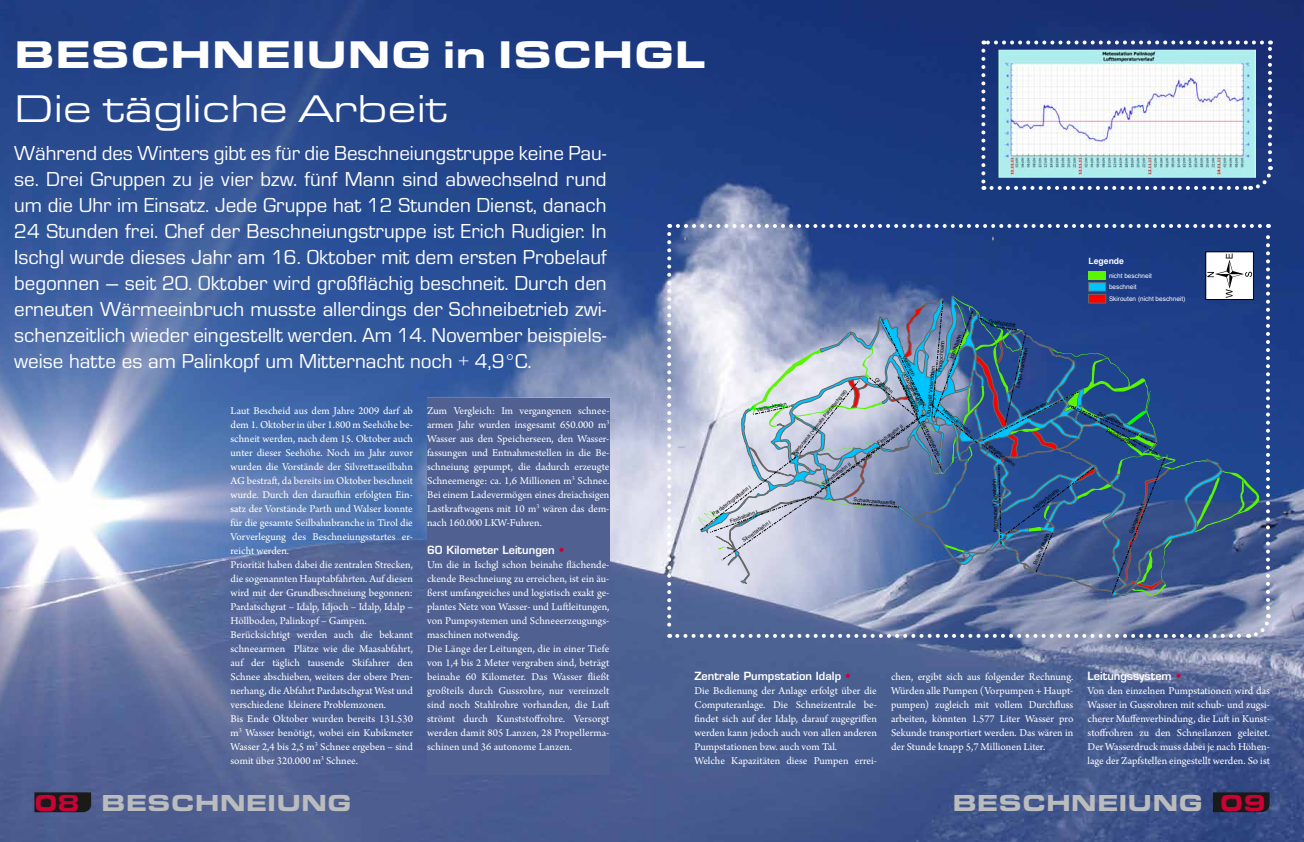
<style>
.page{position:relative;width:1304px;height:842px;background:#fff}
.page>*{position:absolute;margin:0;border:0;box-sizing:border-box;transform-origin:0 0}
.t1{font:40px "Eurostile Extended Black DTC";color:#fff}
.t2{font:40px "Eurostile Extended Roman DTC";color:#fff}
.t3{font:24px "Eurostile Extended Black DTC";color:#bbbcbd}
.t4{font:21px/26px "Eurostile Roman DTC";color:#fff;text-align:justify}
.t5{font:11px/14px "Arno Pro";color:#fff}
.t6{font:600 11px "Eurostile";color:#fff}
.t7{font:700 8.6px "Arial";color:#fff}
.t8{font:6.4px/11.7px "Arial";color:#fff}
.t9{font:5.2px "Arial";color:#000}
.s1{color:#ca0237}
</style>
<div class="page">
<img style="left:0;top:0;width:1304px;height:842px">
<svg style="left:667px;top:234px;width:4px;height:404px"></svg>
<svg style="left:677px;top:614px;width:595px;height:25px;background:#6f7ea6"></svg>
<svg style="left:1266px;top:224px;width:4px;height:384px"></svg>
<svg style="left:669px;top:224px;width:591px;height:4px"></svg>
<div style="left:427px;top:398px;width:182px;height:377px;background:#4f6091"></div>
<svg style="left:34px;top:792px;width:57px;height:20px"></svg>
<svg style="left:1213px;top:792px;width:57px;height:20px"></svg>
<img style="left:999px;top:50px;width:256px;height:116px">
<svg style="left:981px;top:51px;width:4px;height:139px"></svg>
<svg style="left:991px;top:166px;width:283px;height:26px;background:#648cb0"></svg>
<svg style="left:1268px;top:41px;width:4px;height:119px"></svg>
<svg style="left:983px;top:41px;width:279px;height:4px"></svg>
<svg style="left:698px;top:251px;width:561px;height:345px;background:#617ca5"></svg>
<h1 class="t1" style="left:14px;top:32px;width:693px">BESCHNEIUNG in ISCHGL</h1>
<h1 class="t2" style="left:14px;top:87px;width:435px">Die tägliche Arbeit</h1>
<p class="t4" style="left:14px;top:140px;width:594px">Während des Winters gibt es für die Beschneiungstruppe keine Pau&shy;se. Drei Gruppen zu je vier bzw. fünf Mann sind abwechselnd rund um die Uhr im Einsatz. Jede Gruppe hat 12 Stunden Dienst, danach 24 Stunden frei. Chef der Beschneiungstruppe ist Erich Rudigier. In Ischgl wurde dieses Jahr am 16. Oktober mit dem ersten Probelauf begonnen – seit 20. Oktober wird großflächig beschneit. Durch den erneuten Wärmeeinbruch musste allerdings der Schneibetrieb zwi&shy;schenzeitlich wieder eingestellt werden. Am 14. November beispiels&shy;weise hatte es am Palinkopf um Mitternacht noch + 4,9°C.</p>
<p class="t5" style="left:231px;top:404px;width:184px">Laut Bescheid aus dem Jahre 2009 darf ab dem 1. Oktober in über 1.800 m Seehöhe be&shy;schneit werden, nach dem 15. Oktober auch unter dieser Seehöhe. Noch im Jahr zuvor wurden die Vorstände der Silvrettaseilbahn AG bestraft, da bereits im Oktober beschneit wurde. Durch den daraufhin erfolgten Ein&shy;satz der Vorstände Parth und Walser konnte für die gesamte Seilbahnbranche in Tirol die Vorverlegung des Beschneiungsstartes er&shy;reicht werden.<br>Priorität haben dabei die zentralen Strecken, die sogenannten Hauptabfahrten. Auf diesen wird mit der Grundbeschneiung begonnen:<br>Pardatschgrat – Idalp, Idjoch – Idalp, Idalp – Höllboden, Palinkopf – Gampen.<br>Berücksichtigt werden auch die bekannt schneearmen Plätze wie die Maasabfahrt, auf der täglich tausende Skifahrer den Schnee abschieben, weiters der obere Pren&shy;nerhang, die Abfahrt Pardatschgrat West und verschiedene kleinere Problemzonen.<br>Bis Ende Oktober wurden bereits 131.530 m<sup>3</sup> Wasser benötigt, wobei ein Kubikmeter Wasser 2,4 bis 2,5 m<sup>3</sup> Schnee ergeben – sind somit über 320.000 m<sup>3</sup> Schnee.</p>
<p class="t5" style="left:427px;top:404px;width:184px;text-align:justify">Zum Vergleich: Im vergangenen schnee&shy;armen Jahr wurden insgesamt 650.000 m<sup>3<br></sup>Wasser aus den Speicherseen, den Wasser&shy;fassungen und Entnahmestellen in die Be&shy;schneiung gepumpt, die dadurch erzeugte Schneemenge: ca. 1,6 Millionen m<sup>3</sup> Schnee.<br>Bei einem Ladevermögen eines dreiachsigen Lastkraftwagens mit 10 m<sup>3</sup> wären das dem&shy;nach 160.000 LKW-Fuhren.</p>
<p class="t6" style="left:427px;top:543px;width:139px">60 Kilometer Leitungen <span class="s1">•</span></p>
<p class="t5" style="left:427px;top:558px;width:184px">Um die in Ischgl schon beinahe flächende&shy;ckende Beschneiung zu erreichen, ist ein äu&shy;ßerst umfangreiches und logistisch exakt ge&shy;plantes Netz von Wasser- und Luftleitungen, von Pumpsystemen und Schneeerzeugungs&shy;maschinen notwendig.<br>Die Länge der Leitungen, die in einer Tiefe von 1,4 bis 2 Meter vergraben sind, beträgt beinahe 60 Kilometer. Das Wasser fließt großteils durch Gussrohre, nur vereinzelt sind noch Stahlrohre vorhanden, die Luft strömt durch Kunststoffrohre. Versorgt werden damit 805 Lanzen, 28 Propellerma&shy;schinen und 36 autonome Lanzen.</p>
<p class="t9" style="left:791px;top:453px;width:85px;rotate:-51deg">Pardorama (vormals Pardatschgrat)</p>
<p class="t9" style="left:756px;top:407px;width:32px;rotate:-12deg">Velilleckbahn</p>
<p class="t9" style="left:948px;top:357px;width:27px;rotate:-70deg">Idjochbahn</p>
<p class="t9" style="left:936px;top:371px;width:33px;rotate:-85deg">Flimjochbahn</p>
<p class="t9" style="left:907px;top:354px;width:24px;rotate:63deg">Velillbahn</p>
<p class="t9" style="left:925px;top:417px;width:53px;rotate:-85deg">Übungslift Viderböden</p>
<p class="t9" style="left:908px;top:373px;width:36px;rotate:63deg">ÜbungsliftVelill</p>
<p class="t9" style="left:878px;top:376px;width:23px;rotate:40deg">Gratbahn</p>
<p class="t9" style="left:909px;top:384px;width:31px;rotate:65deg">Sonnenb hn</p>
<p class="t9" style="left:946px;top:407px;width:37px;rotate:40deg">Höllbodenbahn</p>
<p class="t9" style="left:926px;top:419px;width:41px;rotate:65deg">Nachtweidebahn</p>
<p class="t9" style="left:876px;top:441px;width:32px;rotate:-36deg">Fimbabahn II</p>
<p class="t9" style="left:711px;top:512px;width:49px;rotate:-37deg">Pardatschgratbahn I</p>
<p class="t9" style="left:729px;top:518px;width:31px;rotate:-20deg">Fimbabahn I</p>
<p class="t9" style="left:741px;top:538px;width:35px;rotate:-35deg">Silvrettabahn I</p>
<p class="t9" style="left:820px;top:481px;width:37px;rotate:-36deg">Silvrettabahn II</p>
<p class="t9" style="left:854px;top:496px;width:44px;rotate:5deg">Schwarzwasserlift</p>
<p class="t9" style="left:989px;top:318px;width:29px;rotate:9deg">Greitspitzlift</p>
<p class="t9" style="left:1014px;top:387px;width:43px;rotate:-77deg">Lange Wandbahn</p>
<p class="t9" style="left:1021px;top:412px;width:29px;rotate:-27deg">Höllkarbahn</p>
<p class="t9" style="left:988px;top:440px;width:38px;rotate:38deg">Sassgalunbahn</p>
<p class="t9" style="left:993px;top:532px;width:55px;rotate:-92deg">Paznauner Thayabahn</p>
<p class="t9" style="left:1032px;top:506px;width:33px;rotate:-37deg">Höllspitzbahn</p>
<p class="t9" style="left:1032px;top:563px;width:35px;rotate:-67deg">Bodenalpbahn</p>
<p class="t7" style="left:1088px;top:255px;width:37px">Legende</p>
<p class="t8" style="left:1109px;top:270px;width:78px">nicht beschneit<br>beschneit<br>Skirouten (nicht beschneit)</p>
<p class="t9" style="left:1100px;top:410px;width:29px;rotate:24deg">Zeblasbahn</p>
<p class="t9" style="left:1108px;top:427px;width:35px;rotate:28deg">Palinkopfbahn</p>
<p class="t9" style="left:1128px;top:532px;width:33px;rotate:-69deg">Gampenbahn</p>
<p class="t6" style="left:694px;top:669px;width:158px">Zentrale Pumpstation Idalp <span class="s1">•</span></p>
<p class="t5" style="left:694px;top:684px;width:184px">Die Bedienung der Anlage erfolgt über die Computeranlage. Die Schneizentrale be&shy;findet sich auf der Idalp, darauf zugegriffen werden kann jedoch auch von allen anderen Pumpstationen bzw. auch vom Tal.<br>Welche Kapazitäten diese Pumpen errei-</p>
<p class="t5" style="left:891px;top:670px;width:184px;text-align:justify">chen, ergibt sich aus folgender Rechnung.<br>Würden alle Pumpen (Vorpumpen + Haupt&shy;pumpen) zugleich mit vollem Durchfluss arbeiten, könnten 1.577 Liter Wasser pro Sekunde transportiert werden. Das wären in der Stunde knapp 5,7 Millionen Liter.</p>
<p class="t6" style="left:1088px;top:669px;width:95px">Leitungssystem <span class="s1">•</span></p>
<p class="t5" style="left:1088px;top:684px;width:184px;text-align:justify">Von den einzelnen Pumpstationen wird das Wasser in Gussrohren mit schub- und zugsi&shy;cherer Muffenverbindung, die Luft in Kunst&shy;stoffrohren zu den Schneilanzen geleitet.<br>Der Wasserdruck muss dabei je nach Höhen&shy;lage der Zapfstellen eingestellt werden. So ist</p>
<h2 class="t3" style="left:34px;top:789px;width:319px"><span class="s1">08</span> BESCHNEIUNG</h2>
<h2 class="t3" style="left:952px;top:789px;width:315px">BESCHNEIUNG <span class="s1">09</span></h2>
</div>
